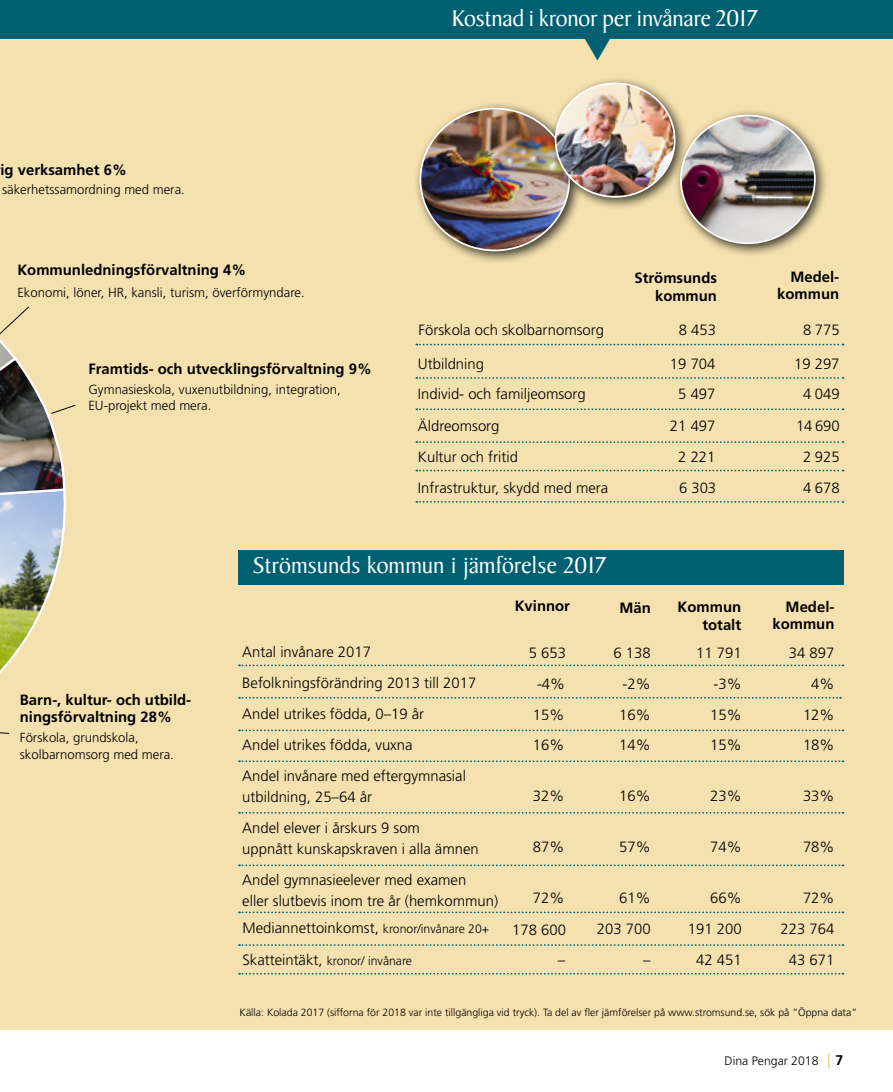
<style>
.page{position:relative;width:893px;height:1092px;background:#fff}
.page>*{position:absolute;margin:0;border:0;box-sizing:border-box;transform-origin:0 0}
.Rubrik_insidan_vit{font:24.5px "Baker Signet LT";letter-spacing:-.005em;color:#fff}
.Faktatext{font:300 14.88px/21px "Frutiger LT";color:#000}
.Faktatext__fet{font:700 14.88px/17.8px "Frutiger LT";color:#000}
.Faktatext_liten{font:300 13.12px/16.8px "Frutiger LT";color:#000}
.t1{font:300 12.25px "Frutiger LT";color:#000}
.Källhänvisning{font:300 10.5px "Frutiger LT";color:#000}
.s1{font-size:12.25px}
.s2{font-size:14.88px}
.s3{font-weight:700;font-size:14px}
</style>
<div class="page">
<div style="left:0;top:32px;width:893px;height:998px;background:#f5e1af"></div>
<svg style="left:828px;top:1053px;width:1px;height:15px"></svg>
<div style="left:0;top:0;width:893px;height:39px;background:#006071"></div>
<img style="left:0;top:306px;width:76px;height:428px">
<svg style="left:416px;top:501px;width:427px;height:1px"></svg>
<svg style="left:416px;top:343px;width:427px;height:2px"></svg>
<svg style="left:416px;top:408px;width:427px;height:2px"></svg>
<svg style="left:416px;top:377px;width:427px;height:2px"></svg>
<svg style="left:416px;top:441px;width:427px;height:2px"></svg>
<svg style="left:416px;top:469px;width:427px;height:2px"></svg>
<div style="left:413px;top:101px;width:170px;height:163px;background:#000;opacity:.75"></div>
<img style="left:420px;top:109px;width:149px;height:141px">
<div style="left:549px;top:76px;width:140px;height:135px;background:#000;opacity:.75"></div>
<img style="left:556px;top:83px;width:119px;height:112px">
<div style="left:674px;top:108px;width:155px;height:150px;background:#000;opacity:.75"></div>
<img style="left:681px;top:115px;width:134px;height:128px">
<svg style="left:239px;top:664px;width:604px;height:2px"></svg>
<svg style="left:239px;top:697px;width:602px;height:1px"></svg>
<svg style="left:239px;top:811px;width:604px;height:2px"></svg>
<svg style="left:239px;top:864px;width:604px;height:2px"></svg>
<svg style="left:239px;top:729px;width:604px;height:2px"></svg>
<svg style="left:239px;top:760px;width:604px;height:2px"></svg>
<div style="left:238px;top:549px;width:605px;height:35px;background:#006071"></div>
<svg style="left:239px;top:911px;width:604px;height:2px"></svg>
<svg style="left:239px;top:944px;width:604px;height:1px"></svg>
<svg style="left:239px;top:972px;width:604px;height:2px"></svg>
<p class="Rubrik_insidan_vit" style="left:452px;top:4px;width:308px">Kostnad i kronor per invånare 2017</p>
<p class="Faktatext__fet" style="left:0;top:161px;width:128px">ig verksamhet 6%</p>
<p class="Faktatext_liten" style="left:2px;top:181px;width:184px">säkerhetssamordning med mera.</p>
<p class="Faktatext__fet" style="left:17px;top:261px;width:230px">Kommunledningsförvaltning 4%</p>
<p class="Faktatext_liten" style="left:17px;top:284px;width:289px">Ekonomi, löner, HR, kansli, turism, överförmyndare.</p>
<p class="Faktatext__fet" style="left:88px;top:360px;width:285px">Framtids- och utvecklingsförvaltning 9%</p>
<p class="Faktatext_liten" style="left:88px;top:381px;width:254px">Gymnasieskola, vuxenutbildning, integration,<br>EU-projekt med mera.</p>
<p class="Faktatext__fet" style="left:634px;top:269px;width:84px">Strömsunds</p>
<p class="Faktatext__fet" style="left:655px;top:286px;width:63px">kommun</p>
<p class="Faktatext__fet" style="left:777px;top:267px;width:63px;text-align:right">Medel&shy;kommun</p>
<p class="Faktatext" style="left:419px;top:320px;width:187px">Förskola och skolbarnomsorg</p>
<p class="Faktatext" style="left:679px;top:320px;width:39px">8 453</p>
<p class="Faktatext" style="left:803px;top:320px;width:38px">8 775</p>
<p class="Faktatext" style="left:418px;top:353px;width:68px">Utbildning</p>
<p class="Faktatext" style="left:670px;top:353px;width:47px">19 704</p>
<p class="Faktatext" style="left:794px;top:353px;width:47px">19 297</p>
<p class="Faktatext" style="left:418px;top:383px;width:169px">Individ- och familjeomsorg</p>
<p class="Faktatext" style="left:678px;top:383px;width:39px">5 497</p>
<p class="Faktatext" style="left:803px;top:383px;width:38px">4 049</p>
<p class="Faktatext" style="left:418px;top:415px;width:83px">Äldreomsorg</p>
<p class="Faktatext" style="left:670px;top:415px;width:47px">21 497</p>
<p class="Faktatext" style="left:796px;top:415px;width:45px">14 690</p>
<p class="Faktatext" style="left:418px;top:446px;width:101px">Kultur och fritid</p>
<p class="Faktatext" style="left:678px;top:446px;width:39px">2 221</p>
<p class="Faktatext" style="left:803px;top:446px;width:38px">2 925</p>
<p class="Faktatext" style="left:418px;top:477px;width:192px">Infrastruktur, skydd med mera</p>
<p class="Faktatext" style="left:679px;top:477px;width:39px">6 303</p>
<p class="Faktatext" style="left:803px;top:477px;width:38px">4 678</p>
<p class="Rubrik_insidan_vit" style="left:253px;top:551px;width:355px">Strömsunds kommun i jämförelse 2017</p>
<p class="Faktatext__fet" style="left:20px;top:690px;width:173px">Barn-, kultur- och utbild&shy;ningsförvaltning 28%</p>
<p class="Faktatext_liten" style="left:20px;top:729px;width:156px">Förskola, grundskola, skolbarnomsorg med mera.</p>
<p class="Faktatext" style="left:242px;top:641px;width:130px">Antal invånare 2017</p>
<p class="Faktatext" style="left:242px;top:672px;width:235px">Befolkningsförändring 2013 till 2017</p>
<p class="Faktatext" style="left:242px;top:703px;width:183px">Andel utrikes födda, 0–19 år</p>
<p class="Faktatext" style="left:242px;top:734px;width:172px">Andel utrikes födda, vuxna</p>
<p class="Faktatext" style="left:242px;top:765px;width:225px">AndeI invånare med eftergymnasial utbildning, 25–64 år</p>
<p class="Faktatext" style="left:242px;top:817px;width:238px">Andel elever i årskurs 9 som<br>uppnått kunskapskraven i alla ämnen</p>
<p class="Faktatext" style="left:242px;top:869px;width:257px">Andel gymnasieelever med examen<br>eller slutbevis inom tre år (hemkommun)</p>
<p class="Faktatext" style="left:242px;top:917px;width:248px">Mediannettoinkomst, <span class="s1">kronor/invånare 20+</span></p>
<p class="t1" style="left:242px;top:953px;width:171px"><span class="s2">Skatteintäkt,</span> kronor/ invånare</p>
<p class="Faktatext__fet" style="left:515px;top:597px;width:57px">Kvinnor</p>
<p class="Faktatext__fet" style="left:619px;top:598px;width:33px">Män</p>
<p class="Faktatext__fet" style="left:786px;top:597px;width:50px">Medel-</p>
<p class="Faktatext__fet" style="left:772px;top:615px;width:63px">kommun</p>
<p class="Faktatext__fet" style="left:678px;top:597px;width:65px">Kommun</p>
<p class="Faktatext__fet" style="left:702px;top:615px;width:40px">totalt</p>
<p class="Faktatext" style="left:529px;top:642px;width:39px">5 653</p>
<p class="Faktatext" style="left:613px;top:642px;width:39px">6 138</p>
<p class="Faktatext" style="left:696px;top:642px;width:47px">11 791</p>
<p class="Faktatext" style="left:789px;top:642px;width:47px">34 897</p>
<p class="Faktatext" style="left:537px;top:673px;width:30px">-4%</p>
<p class="Faktatext" style="left:622px;top:673px;width:30px">-2%</p>
<p class="Faktatext" style="left:713px;top:673px;width:30px">-3%</p>
<p class="Faktatext" style="left:811px;top:673px;width:25px">4%</p>
<p class="Faktatext" style="left:533px;top:704px;width:33px">15%</p>
<p class="Faktatext" style="left:619px;top:704px;width:33px">16%</p>
<p class="Faktatext" style="left:710px;top:704px;width:33px">15%</p>
<p class="Faktatext" style="left:803px;top:704px;width:33px">12%</p>
<p class="Faktatext" style="left:533px;top:735px;width:33px">16%</p>
<p class="Faktatext" style="left:619px;top:735px;width:33px">14%</p>
<p class="Faktatext" style="left:710px;top:735px;width:33px">15%</p>
<p class="Faktatext" style="left:803px;top:735px;width:33px">18%</p>
<p class="Faktatext" style="left:533px;top:785px;width:33px">32%</p>
<p class="Faktatext" style="left:619px;top:785px;width:33px">16%</p>
<p class="Faktatext" style="left:710px;top:785px;width:33px">23%</p>
<p class="Faktatext" style="left:803px;top:785px;width:33px">33%</p>
<p class="Faktatext" style="left:533px;top:836px;width:33px">87%</p>
<p class="Faktatext" style="left:619px;top:836px;width:33px">57%</p>
<p class="Faktatext" style="left:710px;top:836px;width:33px">74%</p>
<p class="Faktatext" style="left:803px;top:836px;width:33px">78%</p>
<p class="Faktatext" style="left:533px;top:887px;width:33px">72%</p>
<p class="Faktatext" style="left:619px;top:887px;width:33px">61%</p>
<p class="Faktatext" style="left:710px;top:887px;width:33px">66%</p>
<p class="Faktatext" style="left:803px;top:887px;width:33px">72%</p>
<p class="Faktatext" style="left:597px;top:918px;width:55px">203 700</p>
<p class="Faktatext" style="left:688px;top:918px;width:55px">191 200</p>
<p class="Faktatext" style="left:781px;top:918px;width:55px">223 764</p>
<p class="Faktatext" style="left:558px;top:949px;width:9px">–</p>
<p class="Faktatext" style="left:643px;top:949px;width:9px">–</p>
<p class="Faktatext" style="left:696px;top:949px;width:47px">42 451</p>
<p class="Faktatext" style="left:789px;top:949px;width:47px">43 671</p>
<p class="Faktatext" style="left:512px;top:919px;width:55px">178 600</p>
<p class="Källhänvisning" style="left:240px;top:1006px;width:619px">Källa: Kolada 2017 (sifforna för 2018 var inte tillgängliga vid tryck). Ta del av fler jämförelser på www.stromsund.se, sök på ”Öppna data”</p>
<p class="t1" style="left:725px;top:1053px;width:120px">Dina Pengar 2018 <span class="s3">7</span></p>
</div>
